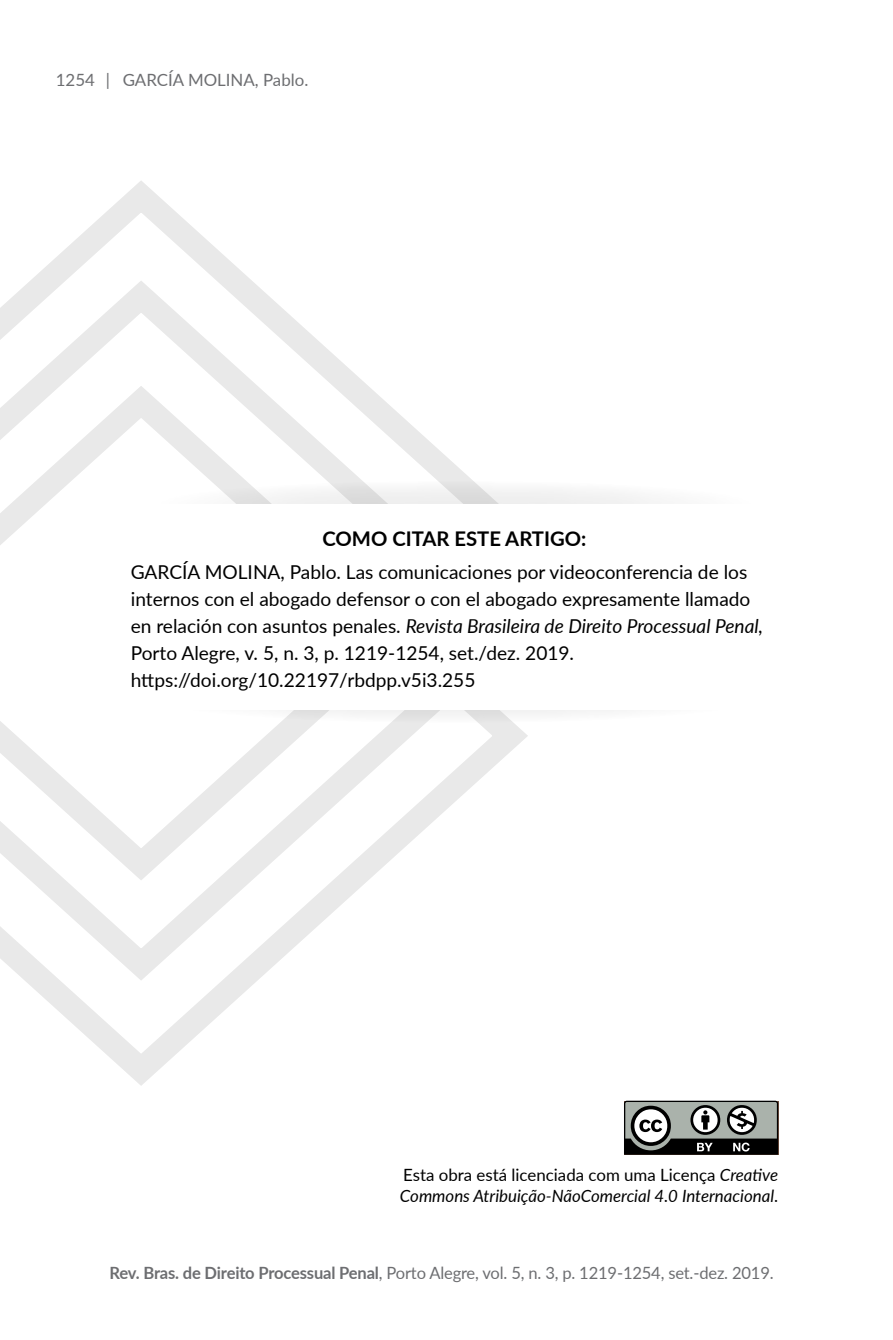
<style>
.page{position:relative;width:893px;height:1340px;background:#fff}
.page>*{position:absolute;margin:0;border:0;box-sizing:border-box;transform-origin:0 0}
.t1{font:700 20.25px "Lato";color:#000}
.t2{font:19.12px/27px "Lato";color:#000}
.t3{font:16.88px "Lato";letter-spacing:-.01em;color:#6d6e71}
.t4{font:italic 16.88px/20.2px "Lato";color:#000}
.s1{font-style:italic}
.s2{font-style:normal}
.s3{font-weight:700}
</style>
<div class="page">
<svg style="left:624px;top:1100px;width:155px;height:55px"></svg>
<svg style="left:49px;top:181px;width:184px;height:83px"></svg>
<svg style="left:0;top:264px;width:349px;height:105px"></svg>
<svg style="left:0;top:369px;width:528px;height:717px"></svg>
<svg style="left:153px;top:480px;width:606px;height:48px;fill:#f4f4f4"></svg>
<svg style="left:153px;top:676px;width:606px;height:47px"></svg>
<div style="left:151px;top:504px;width:625px;height:205px;background:#fff"></div>
<p class="t3" style="left:56px;top:67px;width:80px">1254 | Garc</p>
<p class="t3" style="left:168px;top:67px;width:47px">ía Molina</p>
<p class="t3" style="left:255px;top:67px;width:55px">, Pablo.</p>
<p class="t1" style="left:322px;top:523px;width:17px">COMO</p>
<p class="t1" style="left:392px;top:523px;width:75px">CITARESTE</p>
<p class="t1" style="left:505px;top:523px;width:83px">ARTIGO:</p>
<p class="t2" style="left:131px;top:558px;width:634px">GARCÍA MOLINA, Pablo. Las comunicaciones por videoconferencia de los internos con el abogado defensor o con el abogado expresamente llamado en relación con asuntos penales. <span class="s1">Revista Brasileira de Direito Processual Penal, </span>Porto Alegre, v. 5, n. 3, p. 1219-1254, set./dez. 2019. https://doi.org/10.22197/rbdpp.v5i3.255</p>
<p class="t4" style="left:400px;top:1164px;width:380px"><span class="s2">Esta obra está licenciada com uma Licença</span> Creative<br>Commons Atribuição-NãoComercial 4.0 Internacional<span class="s2">.</span></p>
<p class="t3" style="left:110px;top:1260px;width:666px"><span class="s3">Rev. Bras. de Direito Processual Penal</span>, Porto Alegre, vol. 5, n. 3, p. 1219-1254, set.-dez. 2019.</p>
</div>
